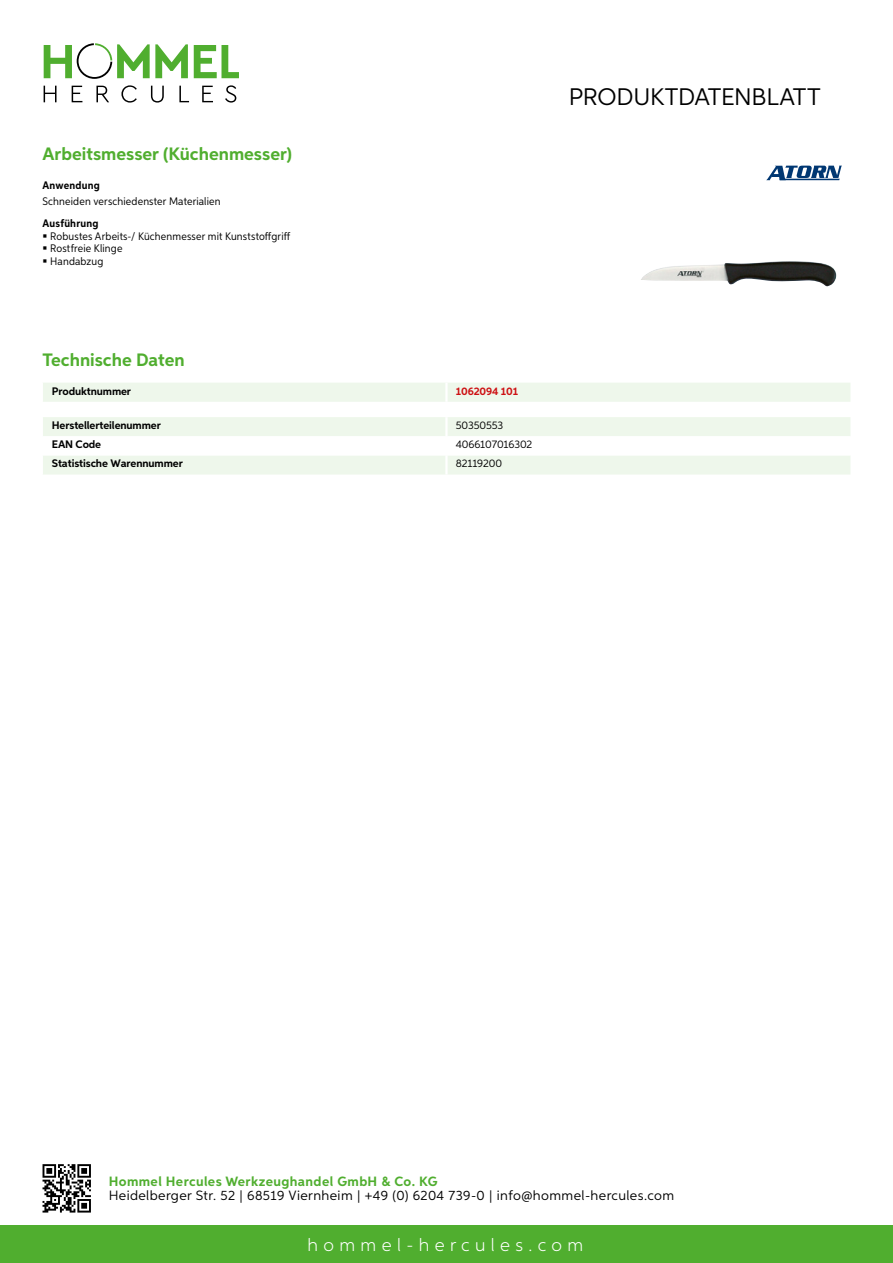
<style>
.page{position:relative;width:893px;height:1263px;background:#fff}
.page>*{position:absolute;margin:0;border:0;box-sizing:border-box;transform-origin:0 0}
.t1{font:24px "Aspira";letter-spacing:-.01em;color:#000}
.t2{font:700 18px "Aspira";color:#50ae2f}
.t3{font:300 18px "Aspira";letter-spacing:.3em;color:#fff}
.t4{font:13.5px "Aspira";letter-spacing:.03em;color:#000}
.t5{font:700 13.5px "Aspira";letter-spacing:.03em;color:#50ae2f}
.t6{font:10.95px/12.8px "Aspira Nar";letter-spacing:.015em;color:#000}
.t7{font:700 10.95px "Aspira";letter-spacing:-.01em;color:#000}
.t8{font:10.95px "Aspira";letter-spacing:-.01em;color:#000}
.t9{font:700 10.95px "Aspira Nar";letter-spacing:.02em;color:#000}
.t10{font:700 10.95px "Aspira";letter-spacing:-.01em;color:#cd1013}
</style>
<div class="page">
<div style="left:0;top:1226px;width:893px;height:37px;background:#50ae2f"></div>
<svg style="left:43px;top:1164px;width:48px;height:48px"></svg>
<svg style="left:194px;top:45px;width:45px;height:33px"></svg>
<svg style="left:44px;top:43px;width:144px;height:36px"></svg>
<svg style="left:44px;top:86px;width:13px;height:16px"></svg>
<svg style="left:72px;top:86px;width:10px;height:16px"></svg>
<svg style="left:96px;top:86px;width:13px;height:16px"></svg>
<svg style="left:121px;top:85px;width:16px;height:18px"></svg>
<svg style="left:151px;top:86px;width:13px;height:17px"></svg>
<svg style="left:179px;top:86px;width:10px;height:16px"></svg>
<svg style="left:202px;top:86px;width:11px;height:16px"></svg>
<svg style="left:225px;top:85px;width:11px;height:18px"></svg>
<div style="left:43px;top:383px;width:807px;height:19px;background:#eef7eb"></div>
<hr style="left:445px;top:383px;width:3px;height:19px;background:#fff">
<svg style="left:43px;top:417px;width:807px;height:57px"></svg>
<hr style="left:445px;top:455px;width:3px;height:19px;background:#fff">
<img style="left:641px;top:261px;width:196px;height:25px">
<svg style="left:766px;top:166px;width:76px;height:14px"></svg>
<h2 class="t2" style="left:43px;top:142px;width:251px">Arbeitsmesser (Küchenmesser)</h2>
<p class="t9" style="left:43px;top:179px;width:59px">Anwendung</p>
<p class="t6" style="left:43px;top:194px;width:180px">Schneiden verschiedenster Materialien</p>
<p class="t9" style="left:43px;top:216px;width:58px">Ausführung</p>
<p class="t6" style="left:50px;top:229px;width:242px">Robustes Arbeits-/ Küchenmesser mit Kunststoffgriff<br>Rostfreie Klinge<br>Handabzug</p>
<h2 class="t2" style="left:43px;top:348px;width:144px">Technische Daten</h2>
<p class="t7" style="left:52px;top:384px;width:81px">Produktnummer</p>
<p class="t10" style="left:456px;top:384px;width:64px">1062094 101</p>
<p class="t7" style="left:52px;top:419px;width:111px">Herstellerteilenummer</p>
<p class="t8" style="left:456px;top:419px;width:49px">50350553</p>
<p class="t7" style="left:52px;top:438px;width:51px">EAN Code</p>
<p class="t8" style="left:456px;top:438px;width:78px">4066107016302</p>
<p class="t7" style="left:52px;top:457px;width:132px">Statistische Warennummer</p>
<p class="t8" style="left:456px;top:457px;width:48px">82119200</p>
<h1 class="t1" style="left:569px;top:82px;width:253px">Produktdatenblatt</h1>
<p class="t5" style="left:109px;top:1172px;width:330px">Hommel Hercules Werkzeughandel GmbH &amp; Co. KG</p>
<p class="t4" style="left:109px;top:1187px;width:567px">Heidelberger Str. 52 | 68519 Viernheim | +49 (0) 6204 739-0 | info@hommel-hercules.com</p>
<h2 class="t3" style="left:307px;top:1234px;width:277px">hommel-hercules.com</h2>
</div>
